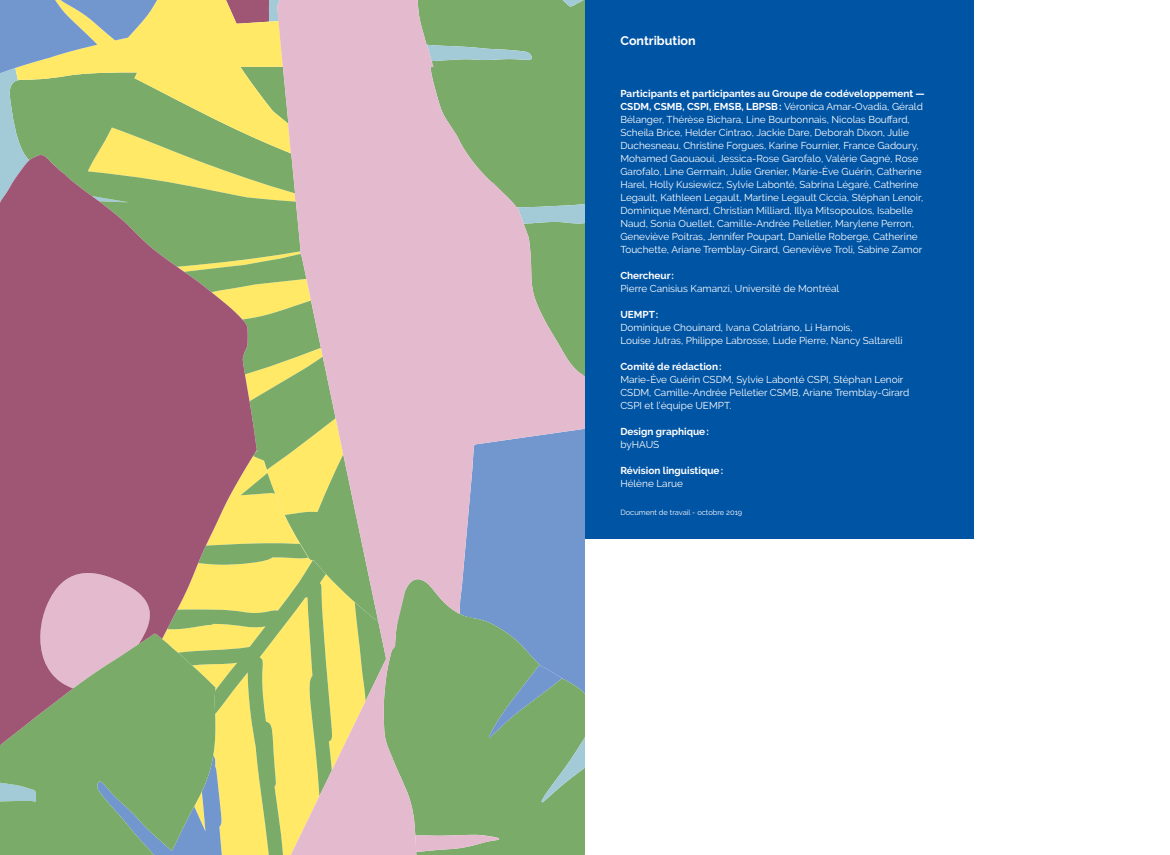
<style>
.page{position:relative;width:1170px;height:855px;background:#fff}
.page>*{position:absolute;margin:0;border:0;box-sizing:border-box;transform-origin:0 0}
.t1{font:700 12.5px "Raleway";color:#fff}
.t2{font:10px/13px "Raleway";color:#fff}
.t3{font:700 10px "Raleway";color:#fff}
.t4{font:7.5px "Raleway";color:#fff}
.s1{font-weight:700}
</style>
<div class="page">
<div style="left:585px;top:0;width:388px;height:539px;background:#0054a4"></div>
<svg style="left:387px;top:0;width:198px;height:855px;background:#a5aea3"></svg>
<svg style="left:0;top:0;width:387px;height:855px;background:#bebf8d"></svg>
<svg style="left:0;top:155px;width:257px;height:596px;background:#a47d76"></svg>
<p class="t1" style="left:620px;top:34px;width:77px">Contribution</p>
<p class="t2" style="left:620px;top:87px;width:306px"><span class="s1">Participants et participantes au Groupe de codéveloppement — CSDM, CSMB, CSPI, EMSB, LBPSB:</span> Véronica Amar-Ovadia, Gérald Bélanger, Thérèse Bichara, Line Bourbonnais, Nicolas Bouffard, Scheila Brice, Helder Cintrao, Jackie Dare, Deborah Dixon, Julie Duchesneau, Christine Forgues, Karine Fournier, France Gadoury, Mohamed Gaouaoui, Jessica-Rose Garofalo, Valérie Gagné, Rose Garofalo, Line Germain, Julie Grenier, Marie-Ève Guérin, Catherine Harel, Holly Kusiewicz, Sylvie Labonté, Sabrina Légaré, Catherine Legault, Kathleen Legault, Martine Legault Ciccia, Stéphan Lenoir, Dominique Ménard, Christian Milliard, Illya Mitsopoulos, Isabelle Naud, Sonia Ouellet, Camille-Andrée Pelletier, Marylene Perron, Geneviève Poitras, Jennifer Poupart, Danielle Roberge, Catherine Touchette, Ariane Tremblay-Girard, Geneviève Troli, Sabine Zamor</p>
<p class="t3" style="left:620px;top:270px;width:55px">Chercheur:</p>
<p class="t2" style="left:620px;top:282px;width:220px">Pierre Canisius Kamanzi, Université de Montréal</p>
<p class="t3" style="left:620px;top:309px;width:40px">UEMPT:</p>
<p class="t2" style="left:620px;top:321px;width:284px">Dominique Chouinard, Ivana Colatriano, Li Harnois,<br>Louise Jutras, Philippe Labrosse, Lude Pierre, Nancy Saltarelli</p>
<p class="t3" style="left:620px;top:361px;width:103px">Comité de rédaction:</p>
<p class="t2" style="left:620px;top:373px;width:290px">Marie-Ève Guérin CSDM, Sylvie Labonté CSPI, Stéphan Lenoir<br>CSDM, Camille-Andrée Pelletier CSMB, Ariane Tremblay-Girard<br>CSPI et l’équipe UEMPT.</p>
<p class="t3" style="left:620px;top:426px;width:90px">Design graphique:</p>
<p class="t2" style="left:620px;top:438px;width:40px">byHAUS</p>
<p class="t3" style="left:620px;top:465px;width:104px">Révision linguistique:</p>
<p class="t2" style="left:620px;top:477px;width:64px">Hélène Larue</p>
<p class="t4" style="left:620px;top:508px;width:123px">Document de travail - octobre 2019</p>
</div>
